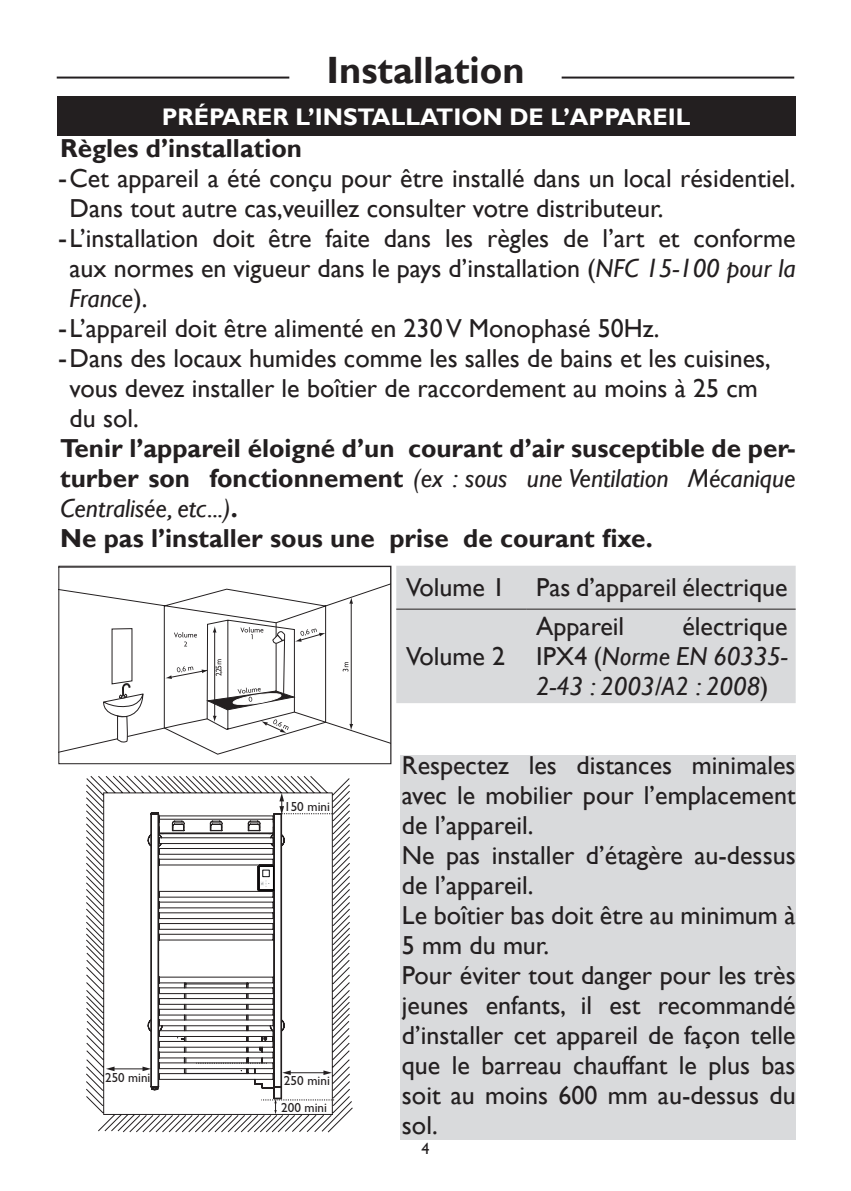
<style>
.page{position:relative;width:851px;height:1191px;background:#fff}
.page>*{position:absolute;margin:0;border:0;box-sizing:border-box;transform-origin:0 0}
.TITRE_1{font:700 38px "Gill Sans";color:#231f20}
.t1{font:26px/30px "Gill Sans";color:#231f20}
.TEXTE_AVERTSSEMENT_B{font:700 26px/30px "Gill Sans";color:#231f20;text-align:justify}
.t2{font:italic 26px/30px "Gill Sans";color:#231f20;text-align:justify}
.TITRE_2{font:700 24px "Gill Sans";color:#fff}
.t3{font:16px "Gill Sans";color:#231f20}
.t4{font:13.2px "Gill Sans";color:#231f20}
.s1{font-size:28px}
.s2{font-style:italic}
.s3{font-weight:400;font-style:italic}
.s4{font-style:normal}
</style>
<div class="page">
<hr style="left:57px;top:77px;width:232px;height:2px;background:#231f20">
<hr style="left:561px;top:77px;width:233px;height:2px;background:#231f20">
<div style="left:396px;top:566px;width:399px;height:137px;background:#d9dadc"></div>
<hr style="left:396px;top:609px;width:130px;height:1px;background:#231f20">
<hr style="left:526px;top:609px;width:269px;height:1px;background:#231f20">
<svg style="left:60px;top:584px;width:329px;height:171px"></svg>
<div style="left:58px;top:566px;width:333px;height:198px;border:1px solid #231f20"></div>
<svg style="left:90px;top:775px;width:262px;height:357px"></svg>
<hr style="left:113px;top:1068px;width:31px;height:1px;background:#231f20">
<svg style="left:86px;top:777px;width:28px;height:338px"></svg>
<svg style="left:142px;top:793px;width:192px;height:321px"></svg>
<div style="left:400px;top:755px;width:395px;height:385px;background:#d9dadc"></div>
<div style="left:57px;top:96px;width:738px;height:40px;background:#231f20"></div>
<p class="TITRE_1" style="left:326px;top:47px;width:199px">Installation</p>
<p class="TITRE_2" style="left:162px;top:102px;width:530px">PRÉPARER L’INSTALLATION DE L’APPAREIL</p>
<p class="TEXTE_AVERTSSEMENT_B" style="left:60px;top:134px;width:243px">Règles d’installation</p>
<p class="t1" style="left:69px;top:164px;width:727px;text-indent:-11px"><span class="s1">-</span>Cet appareil a été conçu pour être installé dans un local résidentiel.<br>Dans tout autre cas,veuillez consulter votre distributeur.</p>
<p class="t1" style="left:69px;top:224px;width:727px;text-align:justify;text-indent:-11px"><span class="s1">-</span>L’installation doit être faite dans les règles de l’art et conforme aux normes en vigueur dans le pays d’installation (<span class="s2">NFC 15-100 pour la France</span>).</p>
<p class="t1" style="left:58px;top:314px;width:602px"><span class="s1">-</span>L’appareil doit être alimenté en 230 V Monophasé 50Hz.</p>
<p class="t1" style="left:69px;top:344px;width:702px;text-indent:-11px"><span class="s1">-</span>Dans des locaux humides comme les salles de bains et les cuisines, vous devez installer le boîtier de raccordement au moins à 25 cm du sol.</p>
<p class="TEXTE_AVERTSSEMENT_B" style="left:60px;top:434px;width:737px">Tenir l’appareil éloigné d’un courant d’air susceptible de per&shy;turber son fonctionnement <span class="s3">(ex : sous une Ventilation Mécanique Centralisée, etc...)</span>.</p>
<p class="TEXTE_AVERTSSEMENT_B" style="left:60px;top:524px;width:594px">Ne pas l’installer sous une prise de courant fixe.</p>
<p class="t1" style="left:406px;top:573px;width:383px">Volume 1 Pas d’appareil électrique</p>
<p class="t4" style="left:105px;top:1069px;width:47px">250 mini</p>
<p class="t4" style="left:284px;top:798px;width:47px">150 mini</p>
<p class="t4" style="left:284px;top:1072px;width:47px">250 mini</p>
<p class="t4" style="left:281px;top:1100px;width:47px">200 mini</p>
<p class="t1" style="left:406px;top:642px;width:100px">Volume 2</p>
<p class="t2" style="left:536px;top:612px;width:253px;text-indent:146px"><span class="s4">électrique IPX4 (</span>Norme EN 60335- 2-43 : 2003/A2 : 2008<span class="s4">)</span></p>
<p class="t1" style="left:536px;top:612px;width:90px">Appareil</p>
<p class="t1" style="left:402px;top:750px;width:395px">Respectez les distances minimales avec le mobilier pour l’emplacement de l’appareil.<br>Ne pas installer d’étagère au-dessus de l’appareil.<br>Le boîtier bas doit être au minimum à<br>5 mm du mur.<br>Pour éviter tout danger pour les très jeunes enfants, il est recommandé d’installer cet appareil de façon telle que le barreau chauffant le plus bas soit au moins 600 mm au-dessus du sol.</p>
<p class="t3" style="left:421px;top:1139px;width:9px">4</p>
</div>
